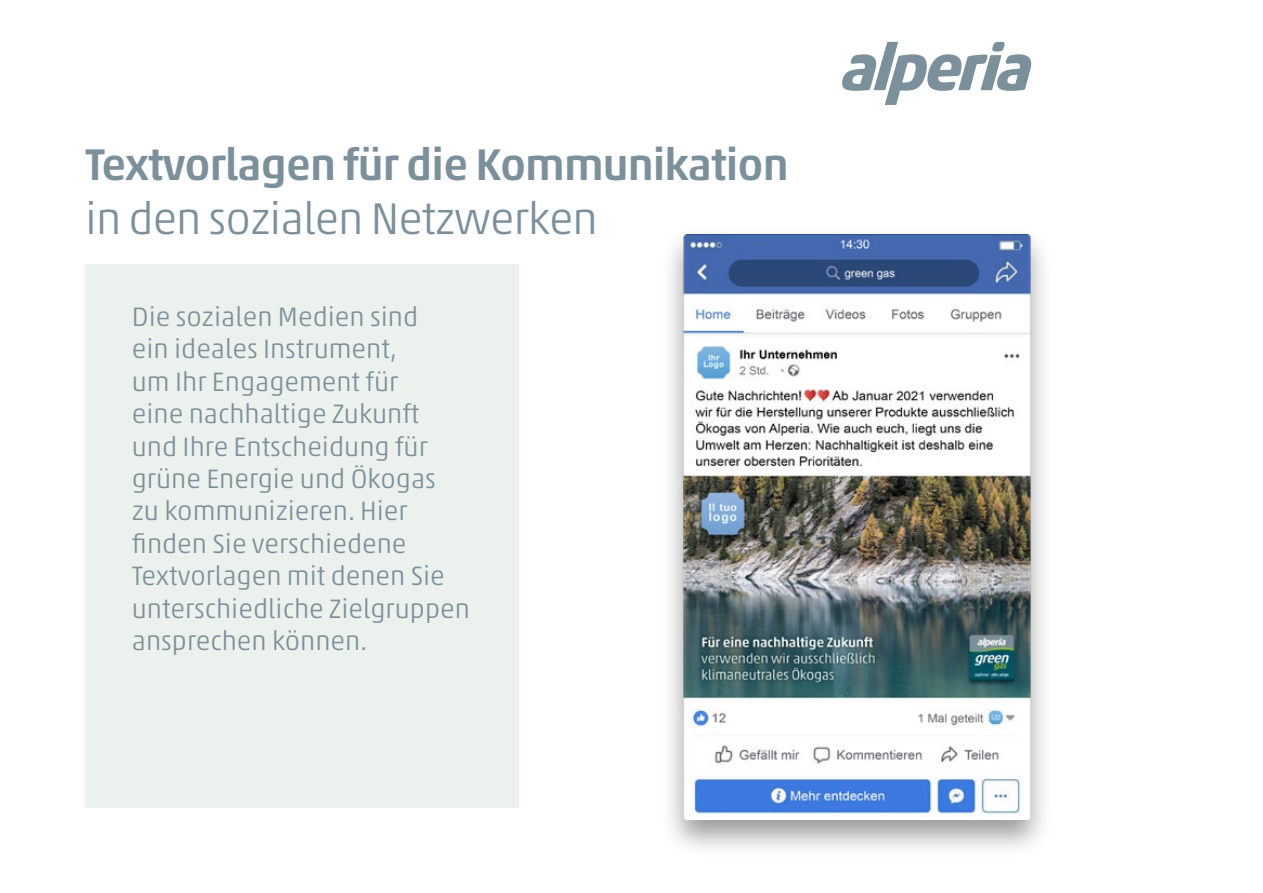
<style>
.page{position:relative;width:1263px;height:893px;background:#fff}
.page>*{position:absolute;margin:0;border:0;box-sizing:border-box;transform-origin:0 0}
.t1{font:500 45px "Akko Pro";letter-spacing:-.02em;color:#7c909b}
.t2{font:300 45px "Akko Pro";letter-spacing:-.02em;color:#7c909b}
.t3{font:300 27px/32.4px "Akko Pro";color:#7c909b}
</style>
<div class="page">
<svg style="left:842px;top:42px;width:189px;height:63px"></svg>
<div style="left:85px;top:264px;width:434px;height:544px;background:#edf1ed"></div>
<div style="left:660px;top:225px;width:393px;height:634px;background:#000;opacity:.4"></div>
<img style="left:683px;top:234px;width:348px;height:586px">
<h1 class="t1" style="left:85px;top:137px;width:705px">Textvorlagen für die Kommunikation</h1>
<h1 class="t2" style="left:85px;top:192px;width:514px">in den sozialen Netzwerken</h1>
<p class="t3" style="left:132px;top:300px;width:340px">Die sozialen Medien sind<br>ein ideales Instrument,<br>um Ihr Engagement für<br>eine nachhaltige Zukunft und Ihre Entscheidung für grüne Energie und Ökogas<br>zu kommunizieren. Hier finden Sie verschiedene<br>Textvorlagen mit denen Sie unterschiedliche Zielgruppen ansprechen können.</p>
</div>
